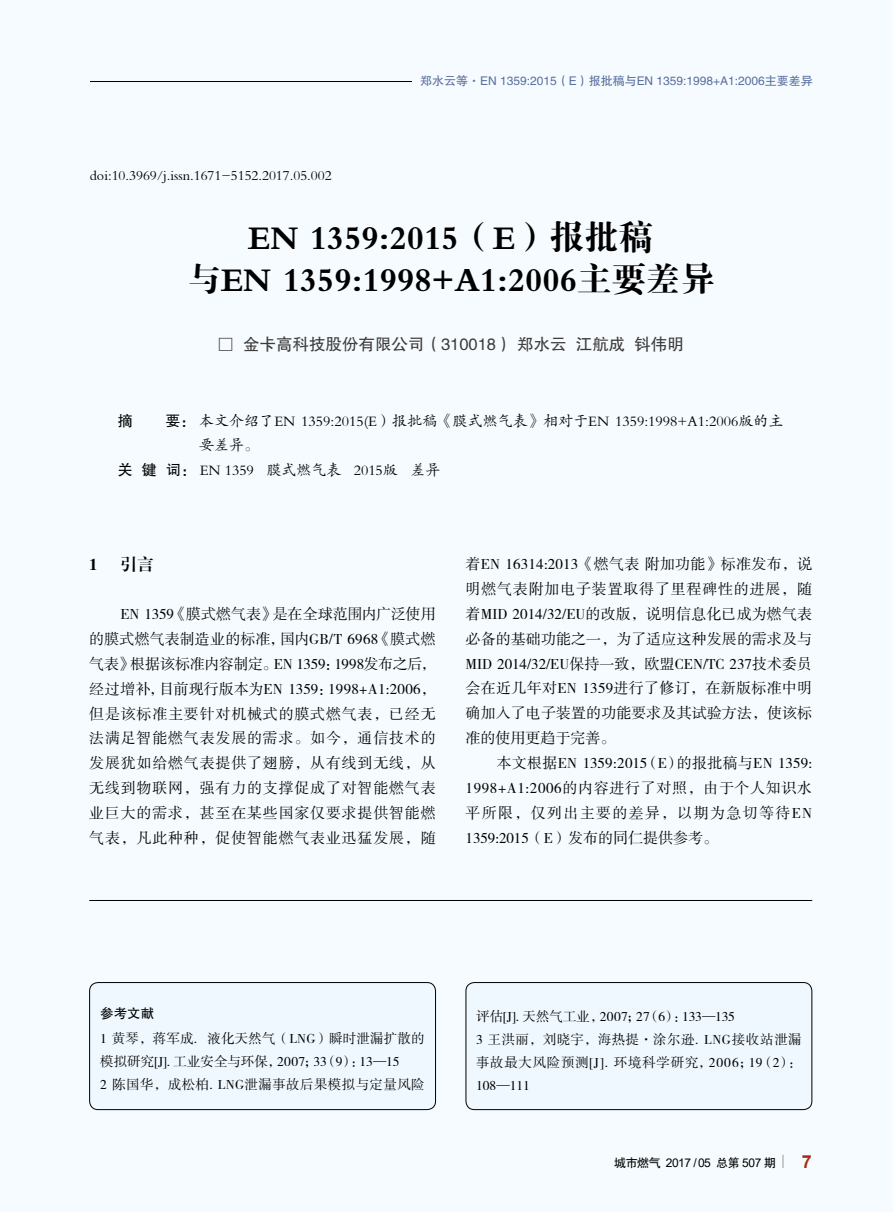
<style>
.page{position:relative;width:893px;height:1212px;background:#f5fbfe}
.page>*{position:absolute;margin:0;border:0;box-sizing:border-box;transform-origin:0 0}
.t1{font:34.5px/41.4px "FZDBSJW GB1 0";color:#000;text-align:center}
.t2{font:700 18px "Arial";color:#a62e14}
.t3{font:16.5px "FZHTJW GB1 0";color:#3f3b3a}
.t4{font:16.5px "FZXBSJW GB1 0";color:#000}
.t5{font:15px/24.9px "FZSSJW GB1 0";letter-spacing:.045em;color:#000;text-align:justify}
.t6{font:15px "FZKTJW GB1 0";letter-spacing:.005em;color:#000}
.t7{font:15px "FZHTJW GB1 0";color:#000}
.t8{font:14.25px "FZKTJW GB1 0";color:#000}
.t9{font:13.5px/23.2px "FZSSJW GB1 0";letter-spacing:.02em;color:#000}
.t10{font:13.5px "FZHTJW GB1 0";color:#000}
.t11{font:12px "FZHTJW GB1 0";color:#596e9e}
.t12{font:12px "Arial";letter-spacing:-.04em;color:#000}
.s1{font-family:"FZHTJW GB1 0"}
</style>
<div class="page">
<svg style="left:782px;top:1155px;width:1px;height:13px"></svg>
<hr style="left:0;top:81px;width:812px;height:1px;background:#000">
<div style="left:0;top:72px;width:89px;height:19px;background:#f5fbfe"></div>
<div style="left:90px;top:982px;width:346px;height:127px;background:#eff8fe;border-radius:9px"></div>
<div style="left:89px;top:982px;width:347px;height:128px;border:1px solid #000;border-radius:9px"></div>
<div style="left:466px;top:982px;width:346px;height:127px;background:#eff8fe;border-radius:9px"></div>
<div style="left:466px;top:982px;width:346px;height:128px;border:1px solid #000;border-radius:9px"></div>
<hr style="left:89px;top:900px;width:723px;height:1px;background:#000">
<div style="left:412px;top:78px;width:410px;height:7px;background:#f5fbfe"></div>
<p class="t8" style="left:90px;top:168px;width:243px">doi:10.3969/j.issn.1671-5152.2017.05.002</p>
<p class="t11" style="left:420px;top:74px;width:394px">郑水云等·EN 1359:2015（E）报批稿与EN 1359:1998+A1:2006主要差异</p>
<h1 class="t1" style="left:187px;top:217px;width:530px">EN 1359:2015（E）报批稿<br>与EN 1359:1998+A1:2006主要差异</h1>
<p class="t3" style="left:217px;top:335px;width:468px">□ 金卡高科技股份有限公司（310018） 郑水云 江航成 钭伟明</p>
<p class="t7" style="left:118px;top:412px;width:16px">摘</p>
<p class="t6" style="left:166px;top:413px;width:619px"><span class="s1">要：</span>本文介绍了EN 1359:2015(E）报批稿《膜式燃气表》相对于EN 1359:1998+A1:2006版的主</p>
<p class="t6" style="left:199px;top:437px;width:61px">要差异。</p>
<p class="t6" style="left:118px;top:462px;width:324px"><span class="s1">关 键 词：</span> EN 1359 膜式燃气表 2015版 差异</p>
<p class="t4" style="left:89px;top:555px;width:10px">1</p>
<p class="t4" style="left:120px;top:555px;width:35px">引言</p>
<p class="t5" style="left:89px;top:602px;width:348px;text-indent:31px">EN 1359《膜式燃气表》是在全球范围内广泛使用的膜式燃气表制造业的标准，国内GB/T 6968《膜式燃气表》根据该标准内容制定。EN 1359：1998发布之后，经过增补，目前现行版本为EN 1359：1998+A1:2006，但是该标准主要针对机械式的膜式燃气表，已经无法满足智能燃气表发展的需求。如今，通信技术的发展犹如给燃气表提供了翅膀，从有线到无线，从无线到物联网，强有力的支撑促成了对智能燃气表业巨大的需求，甚至在某些国家仅要求提供智能燃气表，凡此种种，促使智能燃气表业迅猛发展，随</p>
<p class="t5" style="left:466px;top:552px;width:348px">着EN 16314:2013《燃气表 附加功能》标准发布，说明燃气表附加电子装置取得了里程碑性的进展，随着MID 2014/32/EU的改版，说明信息化已成为燃气表必备的基础功能之一，为了适应这种发展的需求及与MID 2014/32/EU保持一致，欧盟CEN/TC 237技术委员会在近几年对EN 1359进行了修订，在新版标准中明确加入了电子装置的功能要求及其试验方法，使该标准的使用更趋于完善。</p>
<p class="t5" style="left:466px;top:751px;width:348px;text-indent:31px">本文根据EN 1359:2015（E）的报批稿与EN 1359:<br>1998+A1:2006的内容进行了对照，由于个人知识水平所限，仅列出主要的差异，以期为急切等待EN 1359:2015（E）发布的同仁提供参考。</p>
<p class="t10" style="left:100px;top:1005px;width:55px">参考文献</p>
<p class="t9" style="left:100px;top:1027px;width:326px">1 黄琴，蒋军成．液化天然气（LNG）瞬时泄漏扩散的模拟研究[J]. 工业安全与环保，2007；33（9）：13—15<br>2 陈国华，成松柏. LNG泄漏事故后果模拟与定量风险</p>
<p class="t9" style="left:476px;top:1005px;width:327px">评估[J]. 天然气工业，2007；27（6）：133—135<br>3 王洪丽，刘晓宇，海热提·涂尔逊. LNG接收站泄漏事故最大风险预测[J]．环境科学研究，2006；19（2）：<br>108—111</p>
<p class="t12" style="left:614px;top:1154px;width:164px"><span class="s1">城市燃气</span> 2017 / 05 <span class="s1">总第</span> 507 <span class="s1">期</span></p>
<p class="t2" style="left:802px;top:1149px;width:12px">7</p>
</div>
